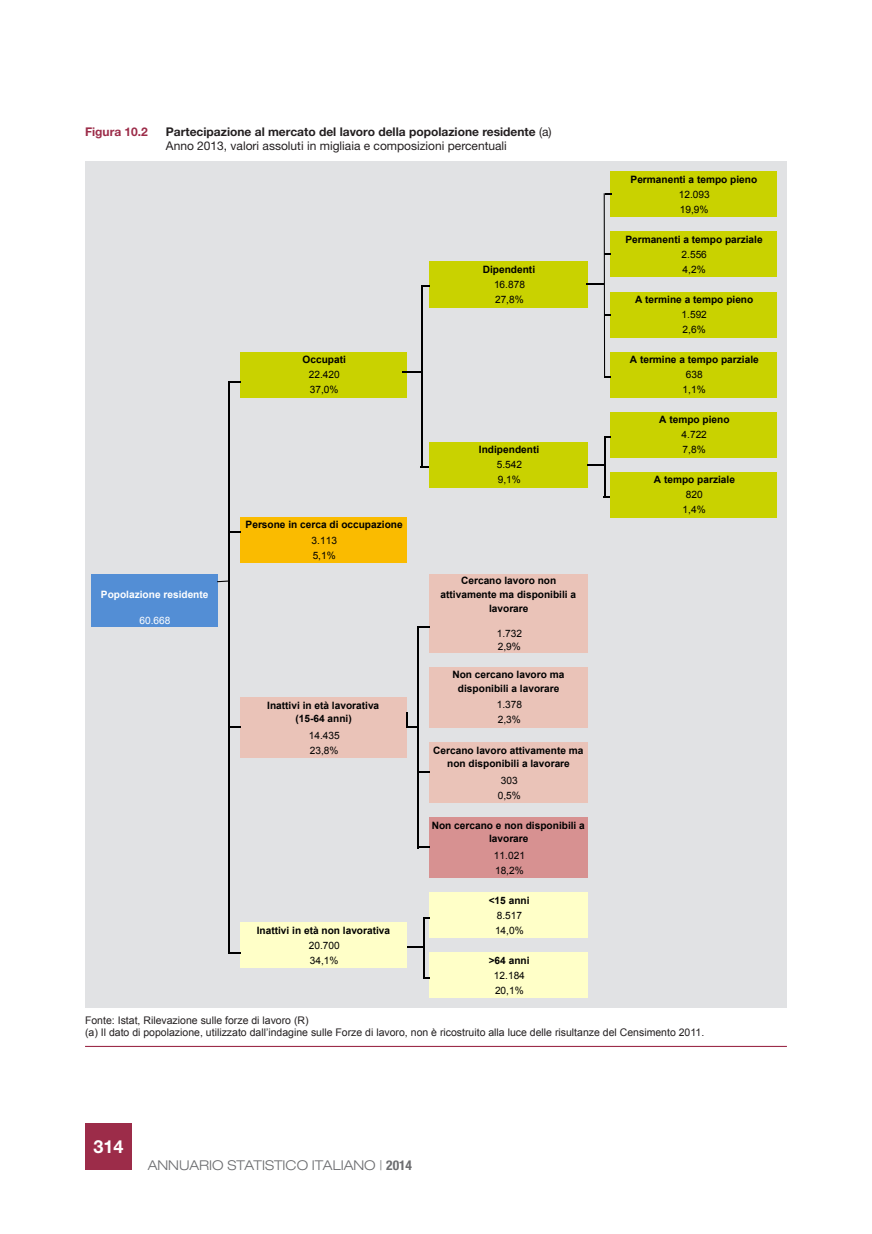
<style>
.page{position:relative;width:872px;height:1234px;background:#fff}
.page>*{position:absolute;margin:0;border:0;box-sizing:border-box;transform-origin:0 0}
.t1{font:700 18px "Helvetica Neue LT Std";color:#fff}
.t2{font:300 expanded 13.5px "Helvetica Neue LT Std";color:#6c6d70}
.t3{font:12px/13.5px "Helvetica Neue LT Std";color:#231f20}
.t4{font:700 12px "Helvetica Neue LT Std";color:#9c2c49}
.t5{font:10.5px/12px "Arial";color:#231f20}
.t6{font:700 10.2px/13.6px "Arial";color:#000;text-align:center}
.t7{font:10.2px/15px "Arial";color:#000}
.t8{font:700 10.2px "Arial";color:#fff}
.t9{font:10.2px "Arial";color:#fff}
.s1{font-weight:700}
.s2{font-weight:700;font-stretch:condensed}
</style>
<div class="page">
<div style="left:85px;top:1123px;width:47px;height:46px;background:#9c2c49"></div>
<div style="left:85px;top:161px;width:702px;height:846px;background:#e1e2e4"></div>
<div style="left:610px;top:171px;width:167px;height:46px;background:#c9d200"></div>
<div style="left:610px;top:232px;width:167px;height:30px;background:#c9d200"></div>
<div style="left:430px;top:262px;width:158px;height:15px;background:#c9d200"></div>
<div style="left:610px;top:262px;width:167px;height:15px;background:#c9d200"></div>
<div style="left:430px;top:277px;width:158px;height:30px;background:#c9d200"></div>
<div style="left:610px;top:292px;width:167px;height:15px;background:#c9d200"></div>
<div style="left:610px;top:307px;width:167px;height:15px;background:#c9d200"></div>
<div style="left:610px;top:322px;width:167px;height:15px;background:#c9d200"></div>
<div style="left:241px;top:352px;width:166px;height:45px;background:#c9d200"></div>
<div style="left:610px;top:352px;width:167px;height:45px;background:#c9d200"></div>
<div style="left:610px;top:412px;width:167px;height:15px;background:#c9d200"></div>
<div style="left:610px;top:427px;width:167px;height:15px;background:#c9d200"></div>
<div style="left:430px;top:442px;width:158px;height:15px;background:#c9d200"></div>
<div style="left:610px;top:442px;width:167px;height:15px;background:#c9d200"></div>
<div style="left:430px;top:457px;width:158px;height:15px;background:#c9d200"></div>
<div style="left:430px;top:472px;width:158px;height:15px;background:#c9d200"></div>
<div style="left:610px;top:472px;width:167px;height:15px;background:#c9d200"></div>
<div style="left:610px;top:487px;width:167px;height:15px;background:#c9d200"></div>
<div style="left:610px;top:502px;width:167px;height:15px;background:#c9d200"></div>
<div style="left:241px;top:517px;width:166px;height:45px;background:#fabb00"></div>
<div style="left:92px;top:574px;width:126px;height:52px;background:#538ed5"></div>
<div style="left:430px;top:574px;width:158px;height:52px;background:#eac3b8"></div>
<div style="left:430px;top:626px;width:158px;height:13px;background:#eac3b8"></div>
<div style="left:430px;top:639px;width:158px;height:13px;background:#eac3b8"></div>
<div style="left:430px;top:667px;width:158px;height:15px;background:#eac3b8"></div>
<div style="left:430px;top:682px;width:158px;height:15px;background:#eac3b8"></div>
<div style="left:241px;top:697px;width:166px;height:15px;background:#eac3b8"></div>
<div style="left:430px;top:697px;width:158px;height:15px;background:#eac3b8"></div>
<div style="left:241px;top:712px;width:166px;height:15px;background:#eac3b8"></div>
<div style="left:430px;top:712px;width:158px;height:15px;background:#eac3b8"></div>
<div style="left:241px;top:727px;width:166px;height:15px;background:#eac3b8"></div>
<div style="left:241px;top:742px;width:166px;height:15px;background:#eac3b8"></div>
<div style="left:430px;top:742px;width:158px;height:15px;background:#eac3b8"></div>
<div style="left:430px;top:757px;width:158px;height:15px;background:#eac3b8"></div>
<div style="left:430px;top:772px;width:158px;height:15px;background:#eac3b8"></div>
<div style="left:430px;top:787px;width:158px;height:15px;background:#eac3b8"></div>
<div style="left:430px;top:817px;width:158px;height:15px;background:#d79191"></div>
<div style="left:430px;top:832px;width:158px;height:15px;background:#d79191"></div>
<div style="left:430px;top:847px;width:158px;height:15px;background:#d79191"></div>
<div style="left:430px;top:862px;width:158px;height:15px;background:#d79191"></div>
<div style="left:430px;top:892px;width:158px;height:15px;background:#ffffc8"></div>
<div style="left:430px;top:907px;width:158px;height:15px;background:#ffffc8"></div>
<div style="left:241px;top:922px;width:166px;height:15px;background:#ffffc8"></div>
<div style="left:430px;top:922px;width:158px;height:15px;background:#ffffc8"></div>
<div style="left:241px;top:937px;width:166px;height:15px;background:#ffffc8"></div>
<div style="left:241px;top:952px;width:166px;height:15px;background:#ffffc8"></div>
<div style="left:430px;top:952px;width:158px;height:15px;background:#ffffc8"></div>
<div style="left:430px;top:967px;width:158px;height:15px;background:#ffffc8"></div>
<div style="left:430px;top:982px;width:158px;height:15px;background:#ffffc8"></div>
<hr style="left:228px;top:381px;width:2px;height:572px;background:#000">
<hr style="left:417px;top:625px;width:2px;height:223px;background:#000">
<svg style="left:230px;top:531px;width:11px;height:2px"></svg>
<svg style="left:419px;top:625px;width:11px;height:2px"></svg>
<svg style="left:406px;top:712px;width:11px;height:15px"></svg>
<svg style="left:419px;top:846px;width:11px;height:2px"></svg>
<svg style="left:230px;top:951px;width:11px;height:2px"></svg>
<hr style="left:603px;top:193px;width:2px;height:183px;background:#000">
<svg style="left:587px;top:283px;width:16px;height:1px"></svg>
<hr style="left:604px;top:436px;width:1px;height:60px;background:#000">
<svg style="left:587px;top:464px;width:17px;height:2px"></svg>
<hr style="left:421px;top:286px;width:1px;height:180px;background:#000">
<svg style="left:402px;top:371px;width:19px;height:1px"></svg>
<hr style="left:423px;top:917px;width:2px;height:60px;background:#000">
<svg style="left:407px;top:946px;width:16px;height:1px"></svg>
<svg style="left:217px;top:580px;width:11px;height:2px"></svg>
<hr style="left:85px;top:1045px;width:702px;height:1px;background:#9c2c49">
<p class="t4" style="left:85px;top:124px;width:64px">Figura 10.2</p>
<p class="t3" style="left:166px;top:125px;width:387px"><span class="s1">Partecipazione al mercato del lavoro della popolazione residente</span> (a)<br>Anno 2013, valori assoluti in migliaia e composizioni percentuali</p>
<p class="t6" style="left:630px;top:173px;width:128px">Permanenti a tempo pieno</p>
<p class="t7" style="left:679px;top:187px;width:32px">12.093<br>19,9%</p>
<p class="t6" style="left:625px;top:233px;width:139px">Permanenti a tempo parziale</p>
<p class="t7" style="left:681px;top:247px;width:27px">2.556</p>
<p class="t6" style="left:483px;top:263px;width:54px">Dipendenti</p>
<p class="t7" style="left:682px;top:262px;width:25px">4,2%</p>
<p class="t7" style="left:494px;top:277px;width:32px">16.878<br>27,8%</p>
<p class="t6" style="left:635px;top:293px;width:120px">A termine a tempo pieno</p>
<p class="t7" style="left:681px;top:307px;width:27px">1.592<br>2,6%</p>
<p class="t6" style="left:302px;top:353px;width:45px">Occupati</p>
<p class="t6" style="left:630px;top:353px;width:130px">A termine a tempo parziale</p>
<p class="t7" style="left:309px;top:367px;width:32px">22.420</p>
<p class="t7" style="left:686px;top:367px;width:18px">638</p>
<p class="t7" style="left:310px;top:382px;width:30px">37,0%</p>
<p class="t7" style="left:682px;top:382px;width:25px">1,1%</p>
<p class="t6" style="left:659px;top:413px;width:72px">A tempo pieno</p>
<p class="t7" style="left:681px;top:427px;width:27px">4.722</p>
<p class="t6" style="left:479px;top:443px;width:62px">Indipendenti</p>
<p class="t7" style="left:682px;top:442px;width:25px">7,8%</p>
<p class="t7" style="left:497px;top:457px;width:27px">5.542<br>9,1%</p>
<p class="t6" style="left:654px;top:473px;width:83px">A tempo parziale</p>
<p class="t7" style="left:682px;top:487px;width:25px;text-align:center">820<br>1,4%</p>
<p class="t8" style="left:101px;top:587px;width:109px">Popolazione residente</p>
<p class="t9" style="left:139px;top:613px;width:32px">60.668</p>
<p class="t6" style="left:246px;top:518px;width:159px">Persone in cerca di occupazione</p>
<p class="t7" style="left:312px;top:532px;width:27px">3.113<br>5,1%</p>
<p class="t6" style="left:267px;top:698px;width:114px">Inattivi in età lavorativa (15-64 anni)</p>
<p class="t7" style="left:309px;top:727px;width:32px">14.435<br>23,8%</p>
<p class="t6" style="left:440px;top:574px;width:137px">Cercano lavoro non attivamente ma disponibili a lavorare</p>
<p class="t7" style="left:497px;top:626px;width:27px;line-height:12.9px">1.732<br>2,9%</p>
<p class="t6" style="left:452px;top:668px;width:113px">Non cercano lavoro ma disponibili a lavorare</p>
<p class="t7" style="left:497px;top:697px;width:27px">1.378<br>2,3%</p>
<p class="t6" style="left:433px;top:743px;width:152px">Cercano lavoro attivamente ma non disponibili a lavorare</p>
<p class="t7" style="left:498px;top:772px;width:25px;text-align:center">303<br>0,5%</p>
<p class="t6" style="left:432px;top:818px;width:155px">Non cercano e non disponibili a lavorare</p>
<p class="t7" style="left:494px;top:847px;width:32px">11.021<br>18,2%</p>
<p class="t6" style="left:489px;top:893px;width:42px">&lt;15 anni</p>
<p class="t7" style="left:497px;top:907px;width:27px">8.517</p>
<p class="t6" style="left:257px;top:923px;width:135px">Inattivi in età non lavorativa</p>
<p class="t7" style="left:495px;top:922px;width:30px">14,0%</p>
<p class="t7" style="left:309px;top:937px;width:32px">20.700<br>34,1%</p>
<p class="t6" style="left:489px;top:953px;width:42px">&gt;64 anni</p>
<p class="t7" style="left:494px;top:967px;width:32px">12.184<br>20,1%</p>
<p class="t5" style="left:85px;top:1013px;width:621px">Fonte: Istat, Rilevazione sulle forze di lavoro (R)<br>(a) Il dato di popolazione, utilizzato dall’indagine sulle Forze di lavoro, non è ricostruito alla luce delle risultanze del Censimento 2011.</p>
<h1 class="t1" style="left:93px;top:1135px;width:32px">314</h1>
<h2 class="t2" style="left:148px;top:1157px;width:266px">ANNUARIO STATISTICO ITALIANO | <span class="s2">2014</span></h2>
</div>
